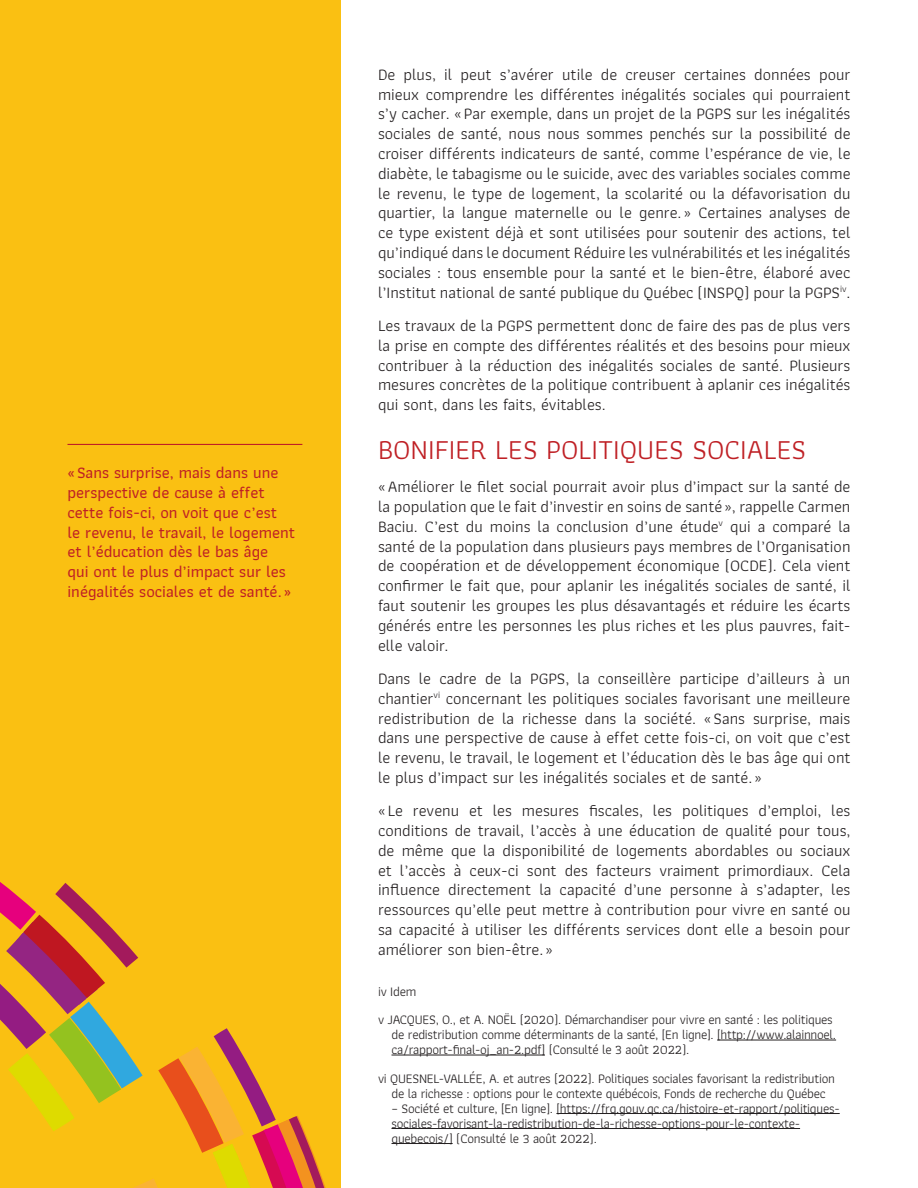
<style>
.page{position:relative;width:918px;height:1188px;background:#fff}
.page>*{position:absolute;margin:0;border:0;box-sizing:border-box;transform-origin:0 0}
.TITRE{font:28.5px "Athiti";color:#bf2025}
.texte_justifié{font:16.5px/19.8px "Athiti";color:#231f20;text-align:justify}
.texte_gauche{font:500 16.5px/19.8px "Athiti";color:#bf2025}
.texte_bulle{font:13.5px/15px "Athiti";letter-spacing:-.02em;color:#231f20}
</style>
<div class="page">
<div style="left:0;top:0;width:340px;height:1188px;background:#fac012"></div>
<hr style="left:717px;top:1040px;width:119px;height:1px;background:#231f20">
<hr style="left:392px;top:1055px;width:153px;height:1px;background:#231f20">
<hr style="left:556px;top:1113px;width:284px;height:1px;background:#231f20">
<hr style="left:392px;top:1128px;width:408px;height:1px;background:#231f20">
<hr style="left:392px;top:1143px;width:61px;height:1px;background:#231f20">
<hr style="left:68px;top:444px;width:234px;height:1px;background:#bf2025">
<svg style="left:0;top:882px;width:326px;height:306px"></svg>
<p class="texte_gauche" style="left:68px;top:463px;width:229px">«Sans surprise, mais dans une perspective de cause à effet cette fois-ci, on voit que c’est<br>le revenu, le travail, le logement et l’éducation dès le bas âge<br>qui ont le plus d’impact sur les inégalités sociales et de santé. »</p>
<p class="texte_justifié" style="left:378px;top:65px;width:474px">De plus, il peut s’avérer utile de creuser certaines données pour mieux comprendre les différentes inégalités sociales qui pourraient s’y cacher. «Par exemple, dans un projet de la PGPS sur les inégalités sociales de santé, nous nous sommes penchés sur la possibilité de croiser différents indicateurs de santé, comme l’espérance de vie, le diabète, le tabagisme ou le suicide, avec des variables sociales comme le revenu, le type de logement, la scolarité ou la défavorisation du quartier, la langue maternelle ou le genre. » Certaines analyses de ce type existent déjà et sont utilisées pour soutenir des actions, tel qu’indiqué dans le document Réduire les vulnérabilités et les inégalités sociales : tous ensemble pour la santé et le bien-être, élaboré avec l’Institut national de santé publique du Québec (INSPQ) pour la PGPS<sup>iv</sup>.</p>
<p class="texte_justifié" style="left:378px;top:316px;width:474px">Les travaux de la PGPS permettent donc de faire des pas de plus vers la prise en compte des différentes réalités et des besoins pour mieux contribuer à la réduction des inégalités sociales de santé. Plusieurs mesures concrètes de la politique contribuent à aplanir ces inégalités qui sont, dans les faits, évitables.</p>
<p class="TITRE" style="left:378px;top:428px;width:430px">BONIFIER LES POLITIQUES SOCIALES</p>
<p class="texte_justifié" style="left:378px;top:477px;width:474px">«Améliorer le filet social pourrait avoir plus d’impact sur la santé de la population que le fait d’investir en soins de santé », rappelle Carmen Baciu. C’est du moins la conclusion d’une étude<sup>v</sup> qui a comparé la santé de la population dans plusieurs pays membres de l’Organisation de coopération et de développement économique (OCDE). Cela vient confirmer le fait que, pour aplanir les inégalités sociales de santé, il faut soutenir les groupes les plus désavantagés et réduire les écarts générés entre les personnes les plus riches et les plus pauvres, fait&shy;elle valoir.</p>
<p class="texte_justifié" style="left:378px;top:669px;width:474px">Dans le cadre de la PGPS, la conseillère participe d’ailleurs à un chantier<sup>vi</sup> concernant les politiques sociales favorisant une meilleure redistribution de la richesse dans la société. «Sans surprise, mais dans une perspective de cause à effet cette fois-ci, on voit que c’est le revenu, le travail, le logement et l’éducation dès le bas âge qui ont le plus d’impact sur les inégalités sociales et de santé. »</p>
<p class="texte_justifié" style="left:378px;top:801px;width:474px">« Le revenu et les mesures fiscales, les politiques d’emploi, les conditions de travail, l’accès à une éducation de qualité pour tous, de même que la disponibilité de logements abordables ou sociaux et l’accès à ceux-ci sont des facteurs vraiment primordiaux. Cela influence directement la capacité d’une personne à s’adapter, les ressources qu’elle peut mettre à contribution pour vivre en santé ou sa capacité à utiliser les différents services dont elle a besoin pour améliorer son bien-être. »</p>
<p class="texte_bulle" style="left:378px;top:984px;width:40px">iv Idem</p>
<p class="texte_bulle" style="left:392px;top:1012px;width:446px;text-indent:-14px">v JACQUES, O., et A. NOËL (2020). Démarchandiser pour vivre en santé : les politiques de redistribution comme déterminants de la santé, [En ligne]. [http://www.alainnoel. ca/rapport-final-oj_an-2.pdf] (Consulté le 3 août 2022).</p>
<p class="texte_bulle" style="left:378px;top:1071px;width:458px;text-align:center">vi QUESNEL-VALLÉE, A. et autres (2022). Politiques sociales favorisant la redistribution de la richesse : options pour le contexte québécois, Fonds de recherche du Québec</p>
<p class="texte_bulle" style="left:392px;top:1101px;width:450px">– Société et culture, [En ligne]. [https://frq.gouv.qc.ca/histoire-et-rapport/politiques&shy;sociales-favorisant-la-redistribution-de-la-richesse-options-pour-le-contexte&shy;quebecois/] (Consulté le 3 août 2022).</p>
</div>
